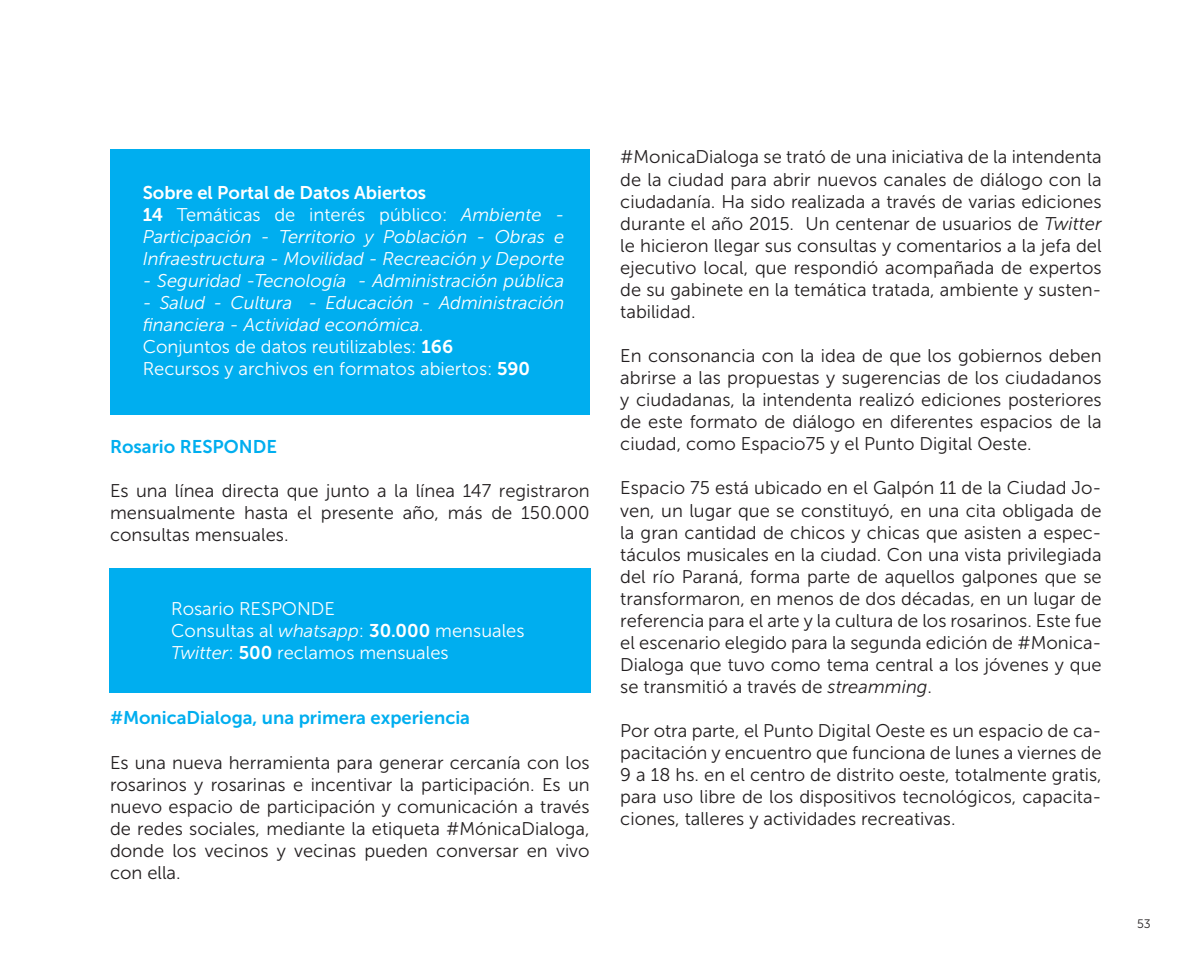
<style>
.page{position:relative;width:1191px;height:968px;background:#fff}
.page>*{position:absolute;margin:0;border:0;box-sizing:border-box;transform-origin:0 0}
.t1{font:18.38px/22.1px "Museo Sans 300";color:#231f20;text-align:justify}
.t2{font:italic 18.38px/22.1px "Museo Sans 300";color:#fff;text-align:justify}
.t3{font:18.38px/22.1px "Museo Sans 300";color:#fff}
.t4{font:18.38px "Museo Sans 700";color:#00aeef}
.t5{font:18.38px "Museo Sans 700";color:#fff}
.t6{font:12.25px "Museo Sans 300";color:#231f20}
.s1{font-family:"Museo Sans 700";font-style:normal}
.s2{font-style:normal}
.s3{font-style:italic}
.s4{font-family:"Museo Sans 700"}
</style>
<div class="page">
<div style="left:110px;top:150px;width:479px;height:265px;background:#00aeef"></div>
<div style="left:109px;top:568px;width:481px;height:125px;background:#00aeef"></div>
<p class="t5" style="left:143px;top:182px;width:285px">Sobre el Portal de Datos Abiertos</p>
<p class="t2" style="left:143px;top:203px;width:423px"><span class="s1">14</span> <span class="s2">Temáticas de interés público:</span> Ambiente - Participación - Territorio y Población - Obras e Infraestructura - Movilidad - Recreación y Deporte</p>
<p class="t2" style="left:143px;top:270px;width:423px">- Seguridad -Tecnología - Administración pública</p>
<p class="t2" style="left:143px;top:292px;width:423px;text-align:left">- Salud - Cultura - Educación - Administración financiera - Actividad económica.<br><span class="s2">Conjuntos de datos reutilizables:</span> <span class="s1">166<br></span><span class="s2">Recursos y archivos en formatos abiertos:</span> <span class="s1">590</span></p>
<p class="t4" style="left:110px;top:436px;width:168px">Rosario RESPONDE</p>
<p class="t1" style="left:110px;top:480px;width:481px">Es una línea directa que junto a la línea 147 registraron mensualmente hasta el presente año, más de 150.000 consultas mensuales.</p>
<p class="t3" style="left:171px;top:597px;width:355px">Rosario RESPONDE<br>Consultas al <span class="s3">whatsapp</span>: <span class="s4">30.000</span> mensuales<br><span class="s3">Twitter</span>: <span class="s4">500</span> reclamos mensuales</p>
<p class="t4" style="left:110px;top:707px;width:361px">#MonicaDialoga, una primera experiencia</p>
<p class="t1" style="left:110px;top:751px;width:481px">Es una nueva herramienta para generar cercanía con los rosarinos y rosarinas e incentivar la participación. Es un nuevo espacio de participación y comunicación a través de redes sociales, mediante la etiqueta #MónicaDialoga, donde los vecinos y vecinas pueden conversar en vivo con ella.</p>
<p class="t1" style="left:620px;top:146px;width:483px">#MonicaDialoga se trató de una iniciativa de la intendenta de la ciudad para abrir nuevos canales de diálogo con la ciudadanía. Ha sido realizada a través de varias ediciones durante el año 2015. Un centenar de usuarios de <span class="s3">Twitter </span>le hicieron llegar sus consultas y comentarios a la jefa del ejecutivo local, que respondió acompañada de expertos de su gabinete en la temática tratada, ambiente y susten&shy;tabilidad.</p>
<p class="t1" style="left:620px;top:345px;width:483px">En consonancia con la idea de que los gobiernos deben abrirse a las propuestas y sugerencias de los ciudadanos y ciudadanas, la intendenta realizó ediciones posteriores de este formato de diálogo en diferentes espacios de la ciudad, como Espacio75 y el Punto Digital Oeste.</p>
<p class="t1" style="left:620px;top:477px;width:483px">Espacio 75 está ubicado en el Galpón 11 de la Ciudad Jo&shy;ven, un lugar que se constituyó, en una cita obligada de la gran cantidad de chicos y chicas que asisten a espec&shy;táculos musicales en la ciudad. Con una vista privilegiada del río Paraná, forma parte de aquellos galpones que se transformaron, en menos de dos décadas, en un lugar de referencia para el arte y la cultura de los rosarinos. Este fue el escenario elegido para la segunda edición de #Monica-Dialoga que tuvo como tema central a los jóvenes y que se transmitió a través de <span class="s3">streamming</span>.</p>
<p class="t1" style="left:620px;top:719px;width:483px">Por otra parte, el Punto Digital Oeste es un espacio de ca&shy;pacitación y encuentro que funciona de lunes a viernes de 9 a 18 hs. en el centro de distrito oeste, totalmente gratis, para uso libre de los dispositivos tecnológicos, capacita&shy;ciones, talleres y actividades recreativas.</p>
<p class="t6" style="left:1137px;top:916px;width:15px">53</p>
</div>
